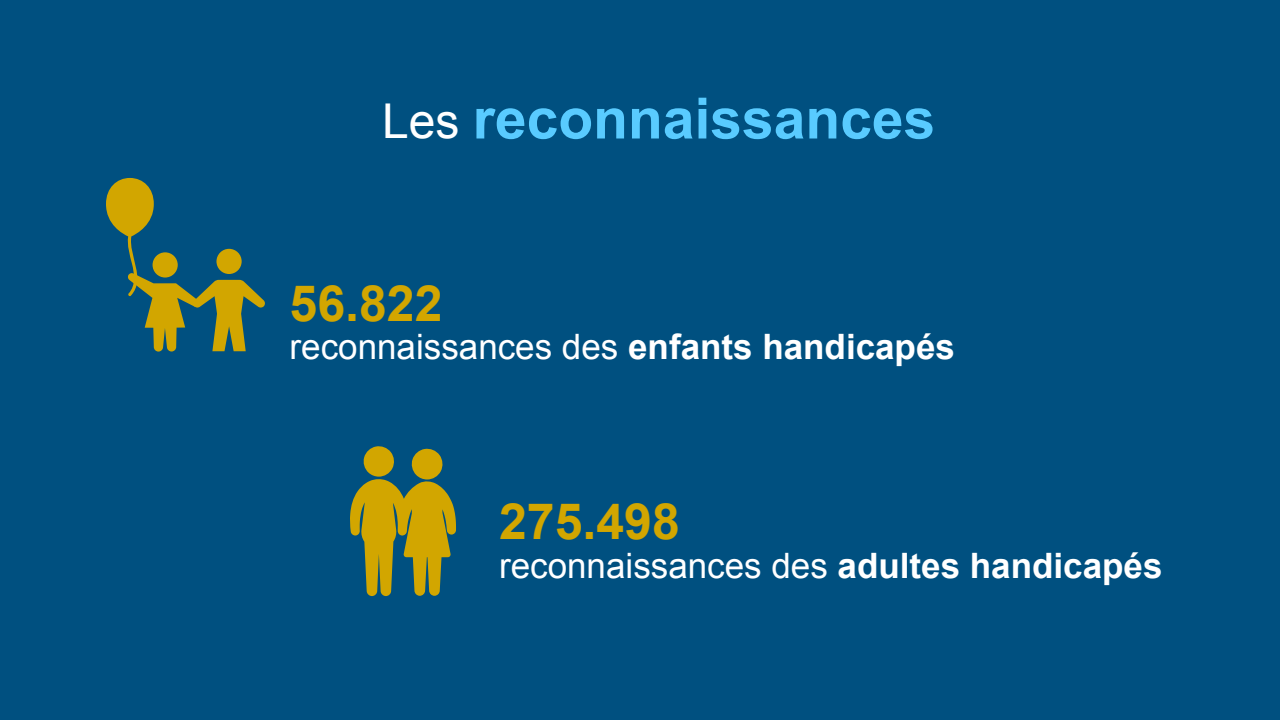
<style>
.page{position:relative;width:1280px;height:720px;background:#005080}
.page>*{position:absolute;margin:0;border:0;box-sizing:border-box;transform-origin:0 0}
.t1{font:700 57px "Arial";color:#59cbff}
.t2{font:700 50px "Arial";color:#d2a600}
.t3{font:35px "Arial";color:#fff}
.s1{font-weight:400;font-size:48px;color:#fff}
.s2{font-weight:700}
</style>
<div class="page">
<svg style="left:350px;top:446px;width:106px;height:150px"></svg>
<svg style="left:106px;top:178px;width:159px;height:174px"></svg>
<p class="t1" style="left:382px;top:80px;width:555px"><span class="s1">Les</span> reconnaissances</p>
<p class="t2" style="left:290px;top:270px;width:154px">56.822</p>
<p class="t3" style="left:290px;top:324px;width:667px">reconnaissances des <span class="s2">enfants handicapés</span></p>
<p class="t2" style="left:499px;top:488px;width:182px">275.498</p>
<p class="t3" style="left:499px;top:542px;width:665px">reconnaissances des <span class="s2">adultes handicapés</span></p>
</div>
